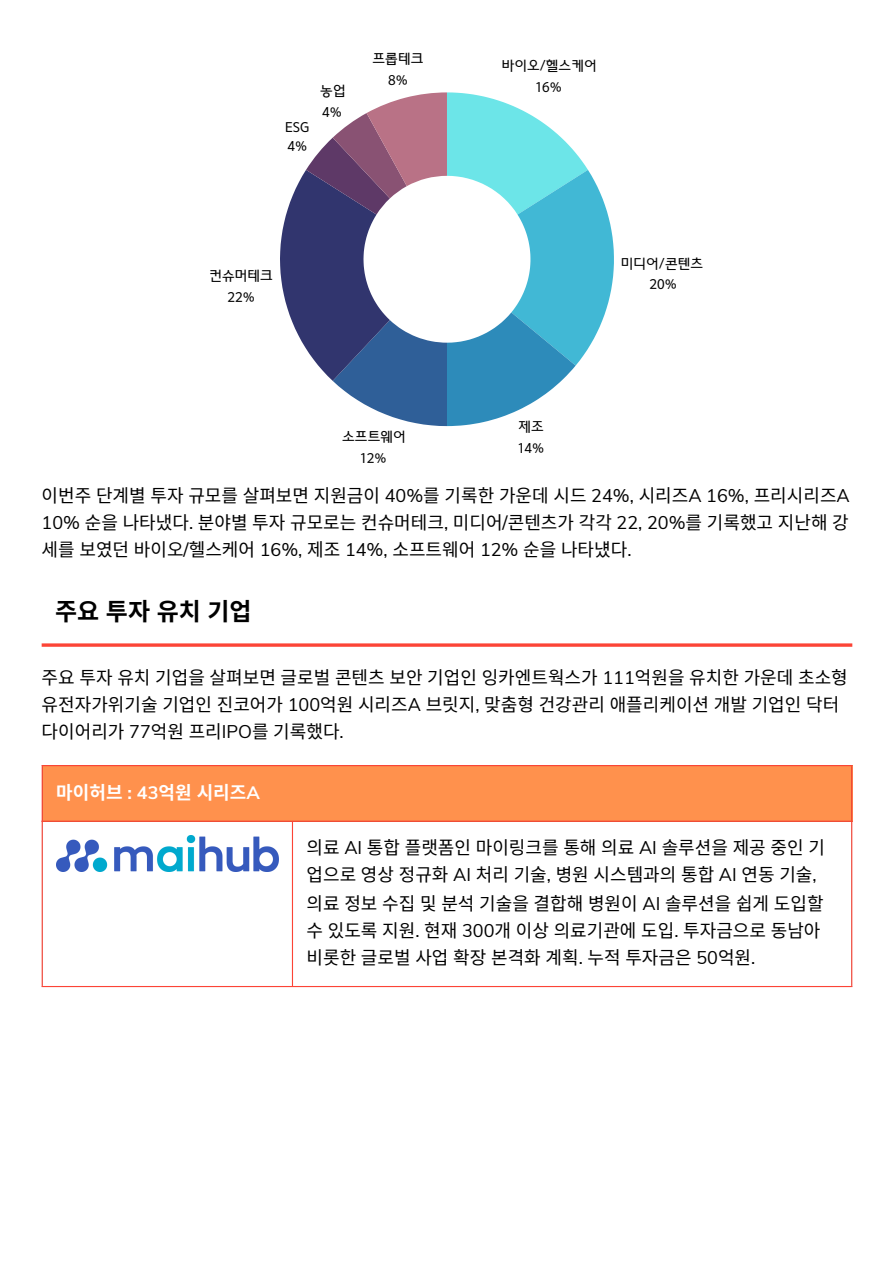
<style>
.page{position:relative;width:894px;height:1263px;background:#fff}
.page>*{position:absolute;margin:0;border:0;box-sizing:border-box;transform-origin:0 0}
.t1{font:700 24px "Noto Sans CJ Ksc";color:#000}
.t2{font:18px/27px "Noto Sans CJ Ksc";color:#000}
.t3{font:700 18px "Noto Sans CJ Ksc";color:#fff}
.t4{font:13.5px "OT Didim Gothic M";color:#000}
.s1{font-family:"Muli"}
</style>
<div class="page">
<svg style="left:280px;top:92px;width:333px;height:334px"></svg>
<svg style="left:42px;top:643px;width:810px;height:4px;background:#fc6055"></svg>
<div style="left:42px;top:765px;width:809px;height:56px;background:#ff914d"></div>
<img style="left:56px;top:835px;width:222px;height:36px">
<hr style="left:42px;top:766px;width:1px;height:220px;background:#fc4436">
<hr style="left:292px;top:822px;width:1px;height:164px;background:#fc4436">
<hr style="left:850px;top:766px;width:2px;height:220px;background:#fc4436">
<hr style="left:42px;top:765px;width:810px;height:1px;background:#fc4436">
<hr style="left:42px;top:821px;width:810px;height:1px;background:#fc4436">
<hr style="left:42px;top:986px;width:810px;height:1px;background:#fc4436">
<p class="t4" style="left:285px;top:121px;width:26px">ESG</p>
<p class="t4" style="left:287px;top:140px;width:21px">4%</p>
<p class="t4" style="left:320px;top:84px;width:27px">농업</p>
<p class="t4" style="left:322px;top:106px;width:21px">4%</p>
<p class="t4" style="left:372px;top:52px;width:52px">프롭테크</p>
<p class="t4" style="left:388px;top:74px;width:21px">8%</p>
<p class="t4" style="left:209px;top:269px;width:65px">컨슈머테크</p>
<p class="t4" style="left:227px;top:291px;width:29px">22%</p>
<p class="t4" style="left:342px;top:430px;width:65px">소프트웨어</p>
<p class="t4" style="left:360px;top:452px;width:28px">12%</p>
<p class="t4" style="left:501px;top:59px;width:96px">바이오/헬스케어</p>
<p class="t4" style="left:535px;top:81px;width:28px">16%</p>
<p class="t4" style="left:518px;top:420px;width:27px">제조</p>
<p class="t4" style="left:517px;top:443px;width:28px">14%</p>
<p class="t4" style="left:620px;top:257px;width:84px">미디어/콘텐츠</p>
<p class="t4" style="left:649px;top:278px;width:29px">20%</p>
<p class="t2" style="left:42px;top:481px;width:809px;text-align:justify">이번주 단계별 투자 규모를 살펴보면 지원금이 <span class="s1">40%</span>를 기록한 가운데 시드 <span class="s1">24%,</span> 시리즈<span class="s1">A 16%,</span> 프리시리즈<span class="s1">A 10%</span> 순을 나타냈다<span class="s1">.</span> 분야별 투자 규모로는 컨슈머테크<span class="s1">,</span> 미디어<span class="s1">/</span>콘텐츠가 각각 <span class="s1">22, 20%</span>를 기록했고 지난해 강 세를 보였던 바이오<span class="s1">/</span>헬스케어 <span class="s1">16%,</span> 제조 <span class="s1">14%,</span> 소프트웨어 <span class="s1">12%</span> 순을 나타넀다<span class="s1">.</span></p>
<p class="t1" style="left:55px;top:592px;width:198px">주요 투자 유치 기업</p>
<p class="t2" style="left:42px;top:663px;width:807px">주요 투자 유치 기업을 살펴보면 글로벌 콘텐츠 보안 기업인 잉카엔트웍스가 <span class="s1">111</span>억원을 유치한 가운데 초소형 유전자가위기술 기업인 진코어가 <span class="s1">100</span>억원 시리즈<span class="s1">A</span> 브릿지<span class="s1">,</span> 맞춤형 건강관리 애플리케이션 개발 기업인 닥터 다이어리가 <span class="s1">77</span>억원 프리<span class="s1">IPO</span>를 기록했다<span class="s1">.</span></p>
<p class="t3" style="left:56px;top:778px;width:205px">마이허브 <span class="s1">: 43</span>억원 시리즈<span class="s1">A</span></p>
<p class="t2" style="left:306px;top:833px;width:519px">의료 <span class="s1">AI</span> 통합 플랫폼인 마이링크를 통해 의료 <span class="s1">AI</span> 솔루션을 제공 중인 기 업으로 영상 정규화 <span class="s1">AI</span> 처리 기술<span class="s1">,</span> 병원 시스템과의 통합 <span class="s1">AI</span> 연동 기술<span class="s1">, </span>의료 정보 수집 및 분석 기술을 결합해 병원이 <span class="s1">AI</span> 솔루션을 쉽게 도입할 수 있도록 지원<span class="s1">.</span> 현재 <span class="s1">300</span>개 이상 의료기관에 도입<span class="s1">.</span> 투자금으로 동남아 비롯한 글로벌 사업 확장 본격화 계획<span class="s1">.</span> 누적 투자금은 <span class="s1">50</span>억원<span class="s1">.</span></p>
</div>
